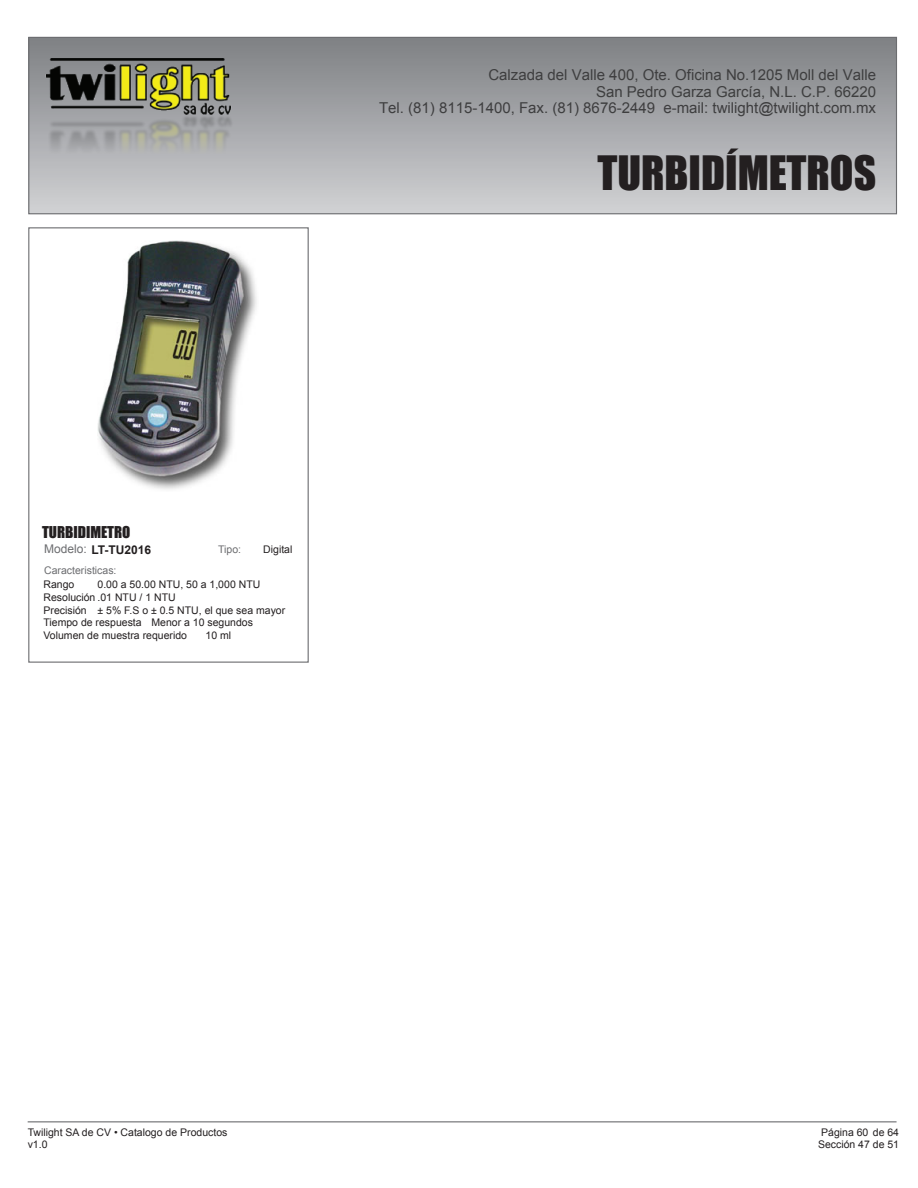
<style>
.page{position:relative;width:918px;height:1188px;background:#fff}
.page>*{position:absolute;margin:0;border:0;box-sizing:border-box;transform-origin:0 0}
.t1{font:43.5px "Impact";color:#231f20}
.t2{font:15px/16.5px "Arial";color:#3e3e3f;text-align:right}
.t3{font:15px "Impact";color:#231f20}
.t4{font:700 12px "Arial";color:#231f20}
.t5{font:10.5px/12.6px "Arial";color:#231f20}
.t6{font:10.5px "Arial";color:#6c6d70}
.s1{font-weight:400;color:#6c6d70}
</style>
<div class="page">
<div style="left:29px;top:37px;width:868px;height:177px;background:linear-gradient(to bottom,#7e8083,#d1d2d4)"></div>
<div style="left:28px;top:37px;width:869px;height:177px;border:1px solid #6c6d70"></div>
<hr style="left:28px;top:1121px;width:869px;height:1px;background:#6c6d70">
<div style="left:28px;top:227px;width:281px;height:436px;border:1px solid #6c6d70"></div>
<img style="left:41px;top:58px;width:196px;height:103px">
<img style="left:98px;top:241px;width:159px;height:249px">
<h2 class="t2" style="left:379px;top:67px;width:499px">Calzada del Valle 400, Ote. Oficina No.1205 Moll del Valle<br>San Pedro Garza García, N.L. C.P. 66220<br>Tel. (81) 8115-1400, Fax. (81) 8676-2449 e-mail: twilight@twilight.com.mx</h2>
<h1 class="t1" style="left:597px;top:140px;width:280px">TURBIDÍMETROS</h1>
<h2 class="t3" style="left:42px;top:521px;width:90px">TURBIDIMETRO</h2>
<p class="t4" style="left:44px;top:541px;width:109px"><span class="s1">Modelo:</span> LT-TU2016</p>
<p class="t6" style="left:218px;top:543px;width:24px">Tipo:</p>
<p class="t6" style="left:44px;top:564px;width:74px">Caracteristicas:</p>
<p class="t5" style="left:263px;top:544px;width:31px">Digital</p>
<p class="t5" style="left:44px;top:579px;width:243px;text-indent:54px">0.00 a 50.00 NTU, 50 a 1,000 NTU Resolución .01 NTU / 1 NTU<br>Precisión ± 5% F.S o ± 0.5 NTU, el que sea mayor Tiempo de respuesta Menor a 10 segundos Volumen de muestra requerido</p>
<p class="t5" style="left:44px;top:579px;width:32px">Rango</p>
<p class="t5" style="left:206px;top:629px;width:27px">10 ml</p>
<p class="t5" style="left:28px;top:1126px;width:201px">Twilight SA de CV • Catalogo de Productos v1.0</p>
<p class="t5" style="left:818px;top:1126px;width:83px;text-align:center">Página 60 de 64<br>Sección 47 de 51</p>
</div>
